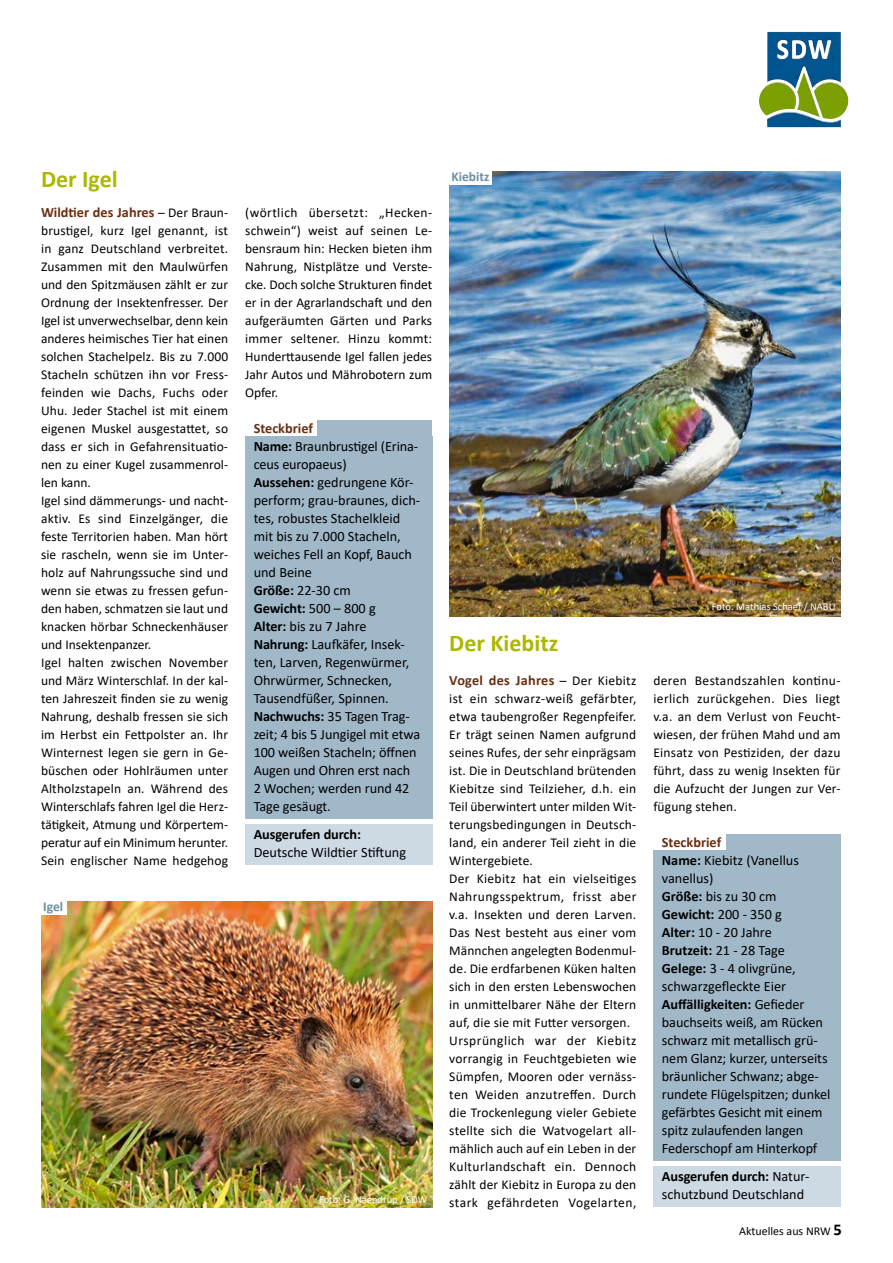
<style>
.page{position:relative;width:893px;height:1263px;background:#fff}
.page>*{position:absolute;margin:0;border:0;box-sizing:border-box;transform-origin:0 0}
.t1{font:700 24px "Calibri";color:#abb700}
.t2{font:14.25px/18px "Calibri";letter-spacing:-.005em;color:#000}
.t3{font:700 14.25px "Calibri";color:#6a2d11}
.t4{font:700 14.25px "Calibri";letter-spacing:.02em;color:#6a2d11}
.t5{font:700 14.25px "Calibri";letter-spacing:-.005em;color:#000}
.t6{font:13.5px/18px "Calibri";letter-spacing:.01em;color:#000}
.t7{font:700 13.5px "Calibri";color:#6b8fa5}
.t8{font:12px "Calibri";color:#000}
.t9{font:10.5px "Calibri";color:#fff}
.s1{font-weight:400;font-size:13.5px;color:#000}
.s2{font-weight:700;color:#6a2d11}
.s3{font-weight:700}
.s4{font-weight:700;font-size:16.5px}
</style>
<div class="page">
<img style="left:767px;top:32px;width:44px;height:57px">
<img style="left:449px;top:171px;width:391px;height:445px">
<img style="left:41px;top:901px;width:391px;height:306px">
<div style="left:41px;top:901px;width:26px;height:13px;background:#fff"></div>
<div style="left:449px;top:171px;width:43px;height:14px;background:#fff"></div>
<div style="left:317px;top:420px;width:115px;height:21px;background:#a1b8c9"></div>
<div style="left:245px;top:436px;width:187px;height:41px;background:#a1b8c9"></div>
<div style="left:245px;top:472px;width:187px;height:113px;background:#a1b8c9"></div>
<div style="left:245px;top:580px;width:187px;height:23px;background:#a1b8c9"></div>
<div style="left:245px;top:598px;width:187px;height:23px;background:#a1b8c9"></div>
<div style="left:245px;top:616px;width:187px;height:23px;background:#a1b8c9"></div>
<div style="left:245px;top:634px;width:187px;height:77px;background:#a1b8c9"></div>
<div style="left:245px;top:706px;width:187px;height:113px;background:#a1b8c9"></div>
<div style="left:245px;top:824px;width:187px;height:22px;background:#cddae4"></div>
<div style="left:245px;top:842px;width:187px;height:22px;background:#cddae4"></div>
<div style="left:726px;top:834px;width:114px;height:21px;background:#a1b8c9"></div>
<div style="left:653px;top:850px;width:187px;height:41px;background:#a1b8c9"></div>
<div style="left:653px;top:886px;width:187px;height:23px;background:#a1b8c9"></div>
<div style="left:653px;top:904px;width:187px;height:23px;background:#a1b8c9"></div>
<div style="left:653px;top:922px;width:187px;height:23px;background:#a1b8c9"></div>
<div style="left:653px;top:940px;width:187px;height:23px;background:#a1b8c9"></div>
<div style="left:653px;top:958px;width:187px;height:41px;background:#a1b8c9"></div>
<div style="left:653px;top:994px;width:187px;height:167px;background:#a1b8c9"></div>
<div style="left:653px;top:1166px;width:187px;height:41px;background:#cddae4"></div>
<h1 class="t1" style="left:41px;top:162px;width:78px">Der Igel</h1>
<p class="t3" style="left:41px;top:202px;width:189px">Wildtier des Jahres <span class="s1">– Der Braun-</span></p>
<p class="t6" style="left:41px;top:221px;width:189px">brustigel, kurz Igel genannt, ist in ganz Deutschland verbreitet.<br>Zusammen mit den Maulwürfen und den Spitzmäusen zählt er zur<br>Ordnung der Insektenfresser. Der<br>Igel ist unverwechselbar, denn kein anderes heimisches Tier hat einen solchen Stachelpelz. Bis zu 7.000<br>Stacheln schützen ihn vor Fress&shy;feinden wie Dachs, Fuchs oder<br>Uhu. Jeder Stachel ist mit einem eigenen Muskel ausgestattet, so dass er sich in Gefahrensituatio&shy;nen zu einer Kugel zusammenrol&shy;len kann.<br>Igel sind dämmerungs- und nacht&shy;aktiv. Es sind Einzelgänger, die feste Territorien haben. Man hört sie rascheln, wenn sie im Unter&shy;holz auf Nahrungssuche sind und wenn sie etwas zu fressen gefun&shy;den haben, schmatzen sie laut und knacken hörbar Schneckenhäuser und Insektenpanzer.<br>Igel halten zwischen November und März Winterschlaf. In der kal&shy;ten Jahreszeit finden sie zu wenig<br>Nahrung, deshalb fressen sie sich im Herbst ein Fettpolster an. Ihr<br>Winternest legen sie gern in Ge&shy;büschen oder Hohlräumen unter<br>Altholzstapeln an. Während des<br>Winterschlafs fahren Igel die Herz&shy;tätigkeit, Atmung und Körpertem&shy;peratur auf ein Minimum herunter.<br>Sein englischer Name hedgehog</p>
<p class="t7" style="left:43px;top:897px;width:21px">Igel</p>
<p class="t6" style="left:245px;top:203px;width:189px;text-align:justify">(wörtlich übersetzt: „Hecken&shy;schwein“) weist auf seinen Le&shy;bensraum hin: Hecken bieten ihm Nahrung, Nistplätze und Verste&shy;cke. Doch solche Strukturen findet er in der Agrarlandschaft und den aufgeräumten Gärten und Parks immer seltener. Hinzu kommt:<br>Hunderttausende Igel fallen jedes Jahr Autos und Mährobotern zum Opfer.</p>
<p class="t7" style="left:451px;top:167px;width:40px">Kiebitz</p>
<p class="t2" style="left:254px;top:419px;width:168px"><span class="s2">Steckbrief<br></span><span class="s3">Name:</span> Braunbrustigel (Erina&shy;ceus europaeus)<br><span class="s3">Aussehen:</span> gedrungene Kör&shy;perform; grau-braunes, dich&shy;tes, robustes Stachelkleid mit bis zu 7.000 Stacheln, weiches Fell an Kopf, Bauch und Beine<br><span class="s3">Größe:</span> 22-30 cm<br><span class="s3">Gewicht:</span> 500 – 800 g<br><span class="s3">Alter:</span> bis zu 7 Jahre<br><span class="s3">Nahrung:</span> Laufkäfer, Insek&shy;ten, Larven, Regenwürmer,<br>Ohrwürmer, Schnecken,<br>Tausendfüßer, Spinnen.<br><span class="s3">Nachwuchs:</span> 35 Tagen Trag&shy;zeit; 4 bis 5 Jungigel mit etwa<br>100 weißen Stacheln; öffnen<br>Augen und Ohren erst nach<br>2 Wochen; werden rund 42<br>Tage gesäugt.</p>
<p class="t5" style="left:254px;top:824px;width:109px">Ausgerufen durch:</p>
<p class="t2" style="left:254px;top:843px;width:154px">Deutsche Wildtier Stiftung</p>
<p class="t2" style="left:662px;top:833px;width:170px"><span class="s2">Steckbrief<br></span><span class="s3">Name:</span> Kiebitz (Vanellus vanellus)<br><span class="s3">Größe:</span> bis zu 30 cm<br><span class="s3">Gewicht:</span> 200 - 350 g<br><span class="s3">Alter:</span> 10 - 20 Jahre<br><span class="s3">Brutzeit:</span> 21 - 28 Tage<br><span class="s3">Gelege:</span> 3 - 4 olivgrüne, schwarzgefleckte Eier<br><span class="s3">Auffälligkeiten:</span> Gefieder bauchseits weiß, am Rücken schwarz mit metallisch grü&shy;nem Glanz; kurzer, unterseits bräunlicher Schwanz; abge&shy;rundete Flügelspitzen; dunkel gefärbtes Gesicht mit einem spitz zulaufenden langen<br>Federschopf am Hinterkopf</p>
<p class="t2" style="left:662px;top:1167px;width:149px"><span class="s3">Ausgerufen durch:</span> Natur&shy;schutzbund Deutschland</p>
<p class="t9" style="left:712px;top:599px;width:125px">Foto: Mathias Schaef / NABU</p>
<h1 class="t1" style="left:449px;top:626px;width:110px">Der Kiebitz</h1>
<p class="t4" style="left:449px;top:670px;width:189px">Vogel des Jahres <span class="s1">– Der Kiebitz</span></p>
<p class="t6" style="left:449px;top:689px;width:189px">ist ein schwarz-weiß gefärbter, etwa taubengroßer Regenpfeifer.<br>Er trägt seinen Namen aufgrund seines Rufes, der sehr einprägsam ist. Die in Deutschland brütenden<br>Kiebitze sind Teilzieher, d.h. ein<br>Teil überwintert unter milden Wit&shy;terungsbedingungen in Deutsch&shy;land, ein anderer Teil zieht in die<br>Wintergebiete.<br>Der Kiebitz hat ein vielseitiges<br>Nahrungsspektrum, frisst aber v.a. Insekten und deren Larven.<br>Das Nest besteht aus einer vom<br>Männchen angelegten Bodenmul&shy;de. Die erdfarbenen Küken halten sich in den ersten Lebenswochen in unmittelbarer Nähe der Eltern auf, die sie mit Futter versorgen.<br>Ursprünglich war der Kiebitz vorrangig in Feuchtgebieten wie<br>Sümpfen, Mooren oder vernäss&shy;ten Weiden anzutreffen. Durch die Trockenlegung vieler Gebiete stellte sich die Watvogelart all&shy;mählich auch auf ein Leben in der<br>Kulturlandschaft ein. Dennoch zählt der Kiebitz in Europa zu den stark gefährdeten Vogelarten,</p>
<p class="t6" style="left:653px;top:671px;width:189px;text-align:justify">deren Bestandszahlen kontinu&shy;ierlich zurückgehen. Dies liegt v.a. an dem Verlust von Feucht&shy;wiesen, der frühen Mahd und am Einsatz von Pestiziden, der dazu führt, dass zu wenig Insekten für die Aufzucht der Jungen zur Ver&shy;fügung stehen.</p>
<p class="t9" style="left:319px;top:1192px;width:110px">Foto: G. Naendrup / SDW</p>
<p class="t8" style="left:739px;top:1224px;width:104px">Aktuelles aus NRW <span class="s4">5</span></p>
</div>
